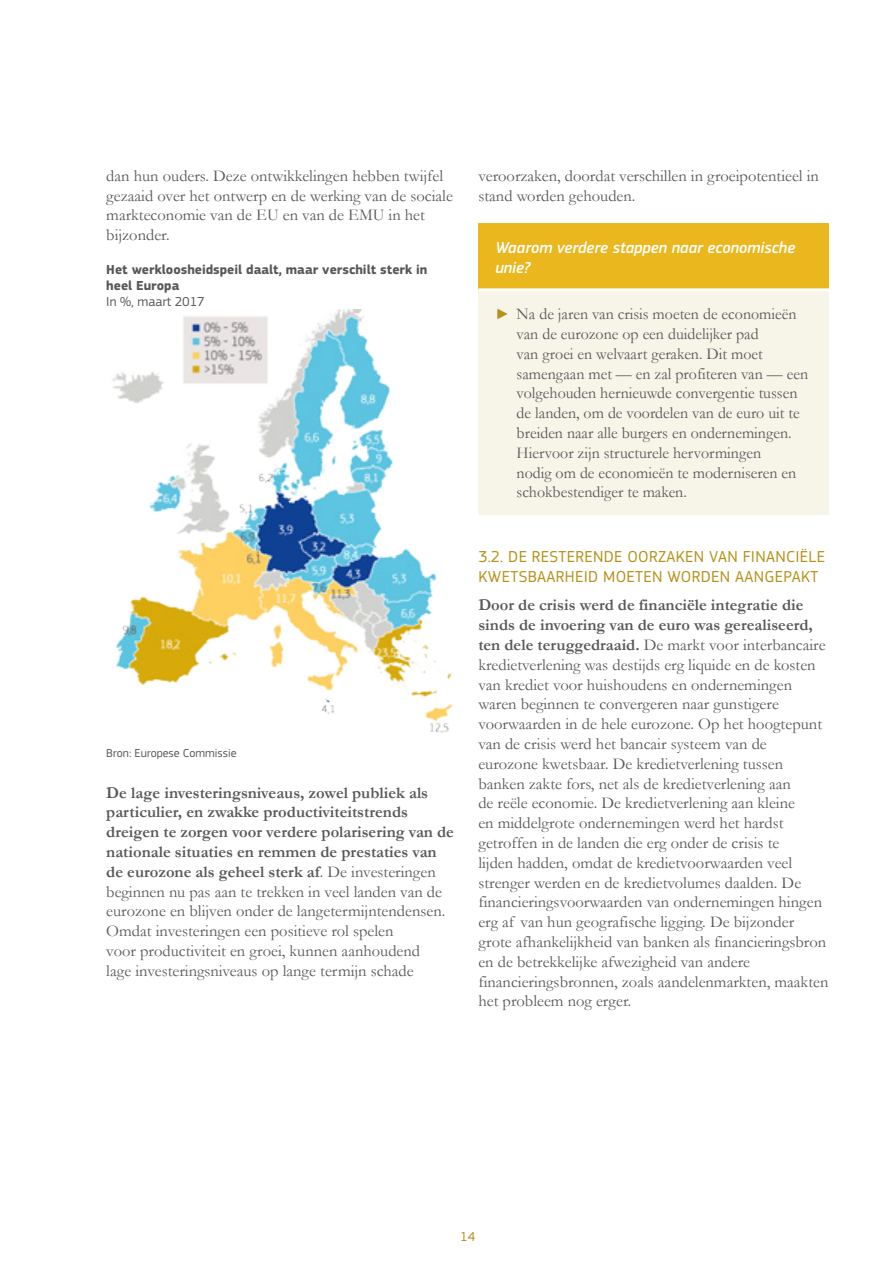
<style>
.page{position:relative;width:893px;height:1263px;background:#fff}
.page>*{position:absolute;margin:0;border:0;box-sizing:border-box;transform-origin:0 0}
.body_text{font:16.5px/19.8px "Garamond";color:#57585a}
.body_text-2{font:16.5px/19.8px "Garamond";color:#57585a;scale:.96 1}
.sub_title{font:16.5px/19.8px "EC Square Sans Pro";letter-spacing:.02em;color:#b69019}
.header_row_table{font:italic 500 16.5px/19.8px "EC Square Sans Pro";color:#fff;scale:.96 1}
.graph_title_new_nsa{font:700 13.5px/16.2px "EC Square Sans Pro";color:#57585a}
.graph_body{font:13.5px "EC Square Sans Pro";color:#57585a}
.t1{font:13.5px "EC Square Sans Pro";color:#b69019}
.source_new{font:12px "EC Square Sans Pro";color:#57585a}
.s1{font-weight:700}
.s2{font-size:15px;color:#b69019}
</style>
<div class="page">
<img style="left:112px;top:309px;width:341px;height:424px">
<div style="left:478px;top:224px;width:351px;height:66px;background:#ebb71f"></div>
<div style="left:478px;top:290px;width:351px;height:224px;background:#f7f4e8"></div>
<hr style="left:478px;top:288px;width:351px;height:3px;background:#fff">
<p class="body_text" style="left:106px;top:165px;width:348px">dan hun ouders. Deze ontwikkelingen hebben twijfel gezaaid over het ontwerp en de werking van de sociale markteconomie van de EU en van de EMU in het bijzonder.</p>
<p class="graph_title_new_nsa" style="left:106px;top:261px;width:323px">Het werkloosheidspeil daalt, maar verschilt sterk in heel Europa</p>
<p class="graph_body" style="left:106px;top:294px;width:100px">In %, maart 2017</p>
<p class="source_new" style="left:106px;top:746px;width:132px">Bron: Europese Commissie</p>
<p class="body_text" style="left:106px;top:782px;width:349px"><span class="s1">De lage investeringsniveaus, zowel publiek als particulier, en zwakke productiviteitstrends dreigen te zorgen voor verdere polarisering van de nationale situaties en remmen de prestaties van de eurozone als geheel sterk af</span>. De investeringen beginnen nu pas aan te trekken in veel landen van de eurozone en blijven onder de langetermijntendensen.<br>Omdat investeringen een positieve rol spelen<br>voor productiviteit en groei, kunnen aanhoudend<br>lage investeringsniveaus op lange termijn schade</p>
<p class="body_text" style="left:478px;top:165px;width:342px">veroorzaken, doordat verschillen in groeipotentieel in stand worden gehouden.</p>
<p class="header_row_table" style="left:495px;top:238px;width:314px">Waarom verdere stappen naar economische unie?</p>
<p class="body_text-2" style="left:517px;top:304px;width:305px;text-indent:-21px"><span class="s2">►</span> Na de jaren van crisis moeten de economieën van de eurozone op een duidelijker pad<br>van groei en welvaart geraken. Dit moet samengaan met — en zal profiteren van — een volgehouden hernieuwde convergentie tussen de landen, om de voordelen van de euro uit te breiden naar alle burgers en ondernemingen.<br>Hiervoor zijn structurele hervormingen<br>nodig om de economieën te moderniseren en schokbestendiger te maken.</p>
<p class="sub_title" style="left:478px;top:547px;width:348px">3.2. DE RESTERENDE OORZAKEN VAN FINANCIËLE<br>KWETSBAARHEID MOETEN WORDEN AANGEPAKT</p>
<p class="body_text" style="left:478px;top:595px;width:352px"><span class="s1">Door de crisis werd de financiële integratie die sinds de invoering van de euro was gerealiseerd, ten dele teruggedraaid.</span> De markt voor interbancaire kredietverlening was destijds erg liquide en de kosten van krediet voor huishoudens en ondernemingen waren beginnen te convergeren naar gunstigere voorwaarden in de hele eurozone. Op het hoogtepunt van de crisis werd het bancair systeem van de eurozone kwetsbaar. De kredietverlening tussen banken zakte fors, net als de kredietverlening aan<br>de reële economie. De kredietverlening aan kleine<br>en middelgrote ondernemingen werd het hardst getroffen in de landen die erg onder de crisis te<br>lijden hadden, omdat de kredietvoorwaarden veel strenger werden en de kredietvolumes daalden. De financieringsvoorwaarden van ondernemingen hingen erg af van hun geografische ligging. De bijzonder grote afhankelijkheid van banken als financieringsbron en de betrekkelijke afwezigheid van andere financieringsbronnen, zoals aandelenmarkten, maakten het probleem nog erger.</p>
<p class="t1" style="left:460px;top:1229px;width:17px">14</p>
</div>
